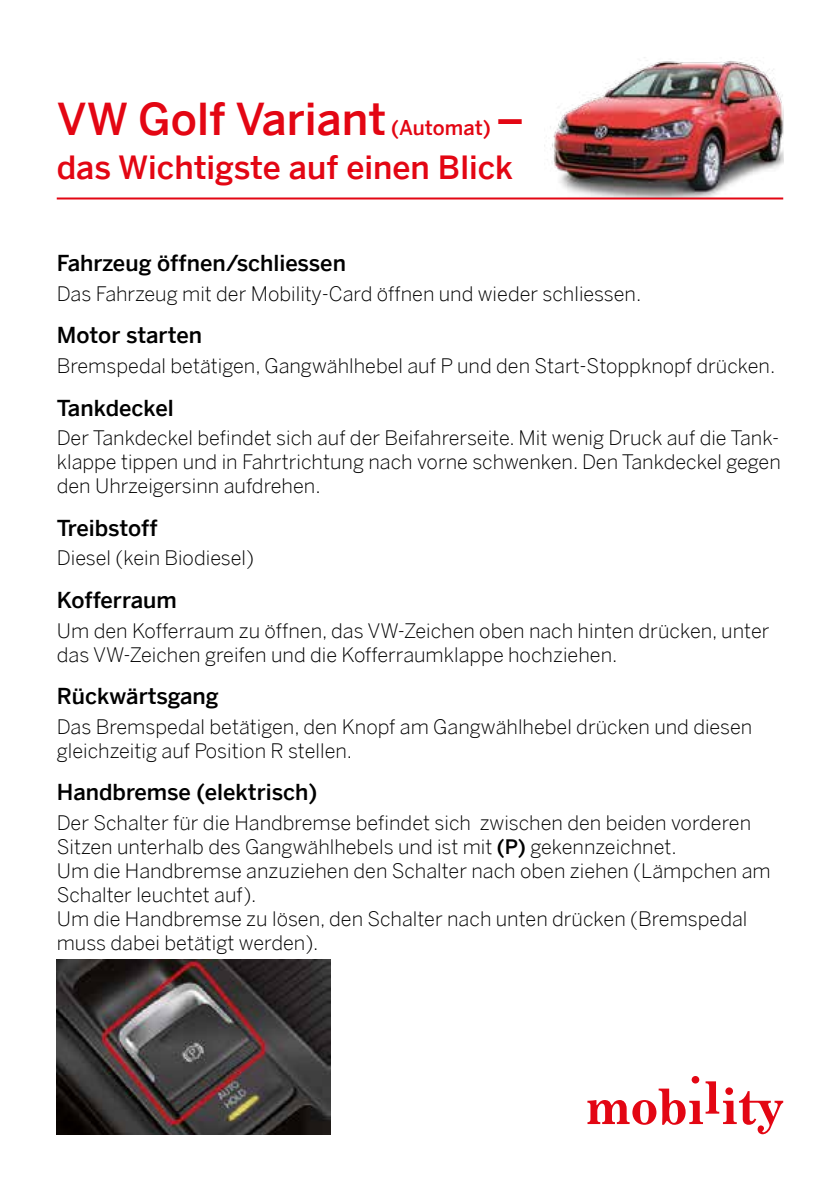
<style>
.page{position:relative;width:840px;height:1191px;background:#fff}
.page>*{position:absolute;margin:0;border:0;box-sizing:border-box;transform-origin:0 0}
.t1{font:500 44px "Benton Sans";color:#e30613}
.t2{font:500 32px "Benton Sans";color:#e30613}
.t3{font:500 22px "Benton Sans";color:#000}
.t4{font:300 20px/24px "Benton Sans";color:#000}
.s1{font-size:20px}
.s2{font-weight:500}
</style>
<div class="page">
<hr style="left:57px;top:197px;width:725px;height:2px;background:#e30613">
<svg style="left:587px;top:1076px;width:195px;height:58px"></svg>
<img style="left:544px;top:57px;width:238px;height:140px">
<img style="left:57px;top:960px;width:273px;height:174px">
<h1 class="t1" style="left:57px;top:93px;width:469px">VW Golf Variant <span class="s1">(Automat)</span> –</h1>
<h2 class="t2" style="left:57px;top:149px;width:458px">das Wichtigste auf einen Blick</h2>
<p class="t3" style="left:57px;top:250px;width:290px">Fahrzeug öffnen/schliessen</p>
<p class="t4" style="left:57px;top:281px;width:585px">Das Fahrzeug mit der Mobility-Card öffnen und wieder schliessen.</p>
<p class="t3" style="left:57px;top:322px;width:147px">Motor starten</p>
<p class="t4" style="left:57px;top:353px;width:719px">Bremspedal betätigen, Gangwählhebel auf P und den Start-Stoppknopf drücken.</p>
<p class="t3" style="left:57px;top:394px;width:118px">Tankdeckel</p>
<p class="t4" style="left:57px;top:426px;width:725px;text-align:justify">Der Tankdeckel befindet sich auf der Beifahrerseite. Mit wenig Druck auf die Tank&shy;klappe tippen und in Fahrtrichtung nach vorne schwenken. Den Tankdeckel gegen den Uhrzeigersinn aufdrehen.</p>
<p class="t3" style="left:57px;top:514px;width:102px">Treibstoff</p>
<p class="t4" style="left:57px;top:546px;width:199px">Diesel (kein Biodiesel)</p>
<p class="t3" style="left:57px;top:587px;width:121px">Kofferraum</p>
<p class="t4" style="left:57px;top:618px;width:713px">Um den Kofferraum zu öffnen, das VW-Zeichen oben nach hinten drücken, unter das VW-Zeichen greifen und die Kofferraumklappe hochziehen.</p>
<p class="t3" style="left:57px;top:683px;width:163px">Rückwärtsgang</p>
<p class="t4" style="left:57px;top:714px;width:696px">Das Bremspedal betätigen, den Knopf am Gangwählhebel drücken und diesen gleichzeitig auf Position R stellen.</p>
<p class="t3" style="left:57px;top:779px;width:262px">Handbremse (elektrisch)</p>
<p class="t4" style="left:57px;top:810px;width:715px">Der Schalter für die Handbremse befindet sich zwischen den beiden vorderen Sitzen unterhalb des Gangwählhebels und ist mit <span class="s2">(P)</span> gekennzeichnet.<br>Um die Handbremse anzuziehen den Schalter nach oben ziehen (Lämpchen am Schalter leuchtet auf).<br>Um die Handbremse zu lösen, den Schalter nach unten drücken (Bremspedal muss dabei betätigt werden).</p>
</div>
